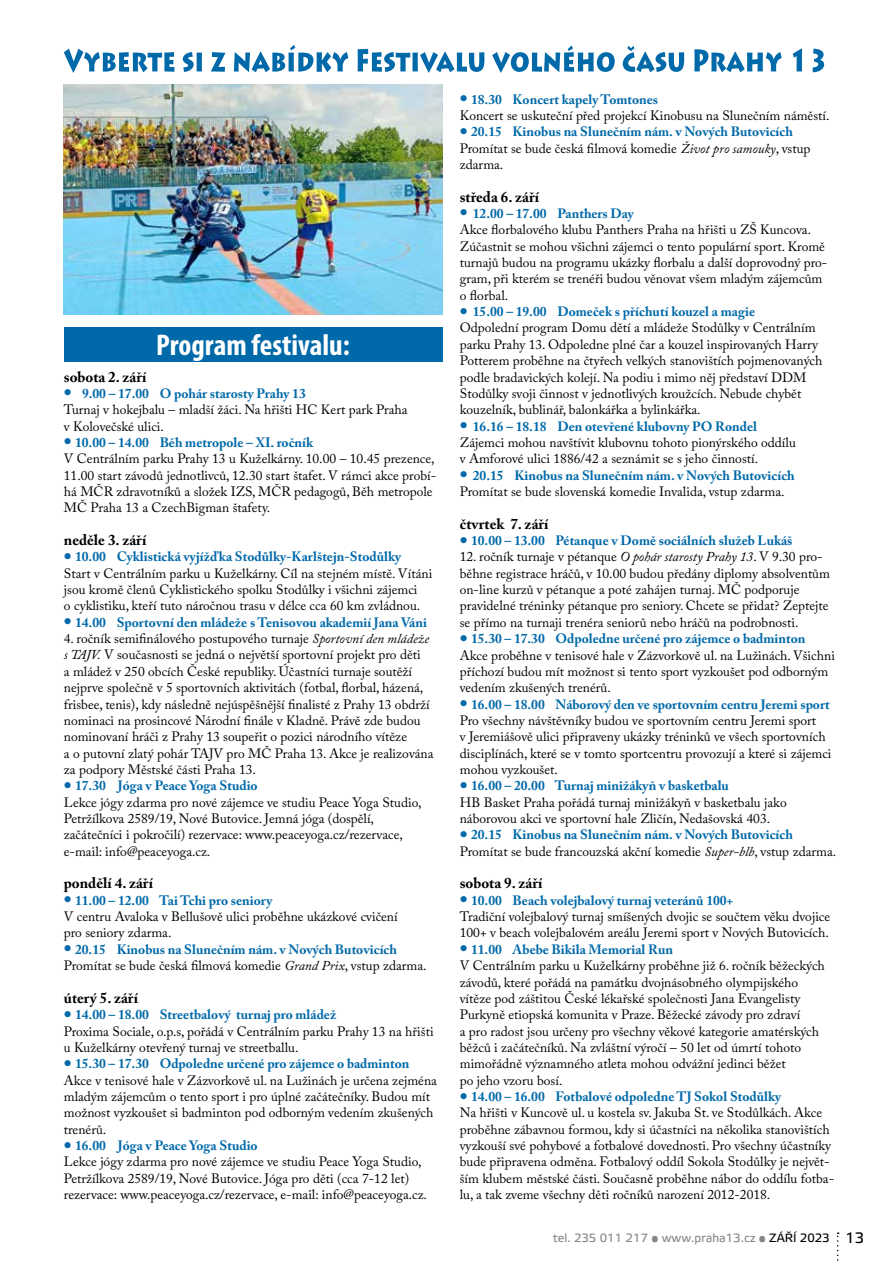
<style>
.page{position:relative;width:893px;height:1263px;background:#fff}
.page>*{position:absolute;margin:0;border:0;box-sizing:border-box;transform-origin:0 0}
.t1{font:700 condensed 30px "Myriad Pro";color:#fff}
.t2{font:700 15px "Adobe Caslon Pro";color:#000}
.t3{font:13.5px/16.4px "Adobe Caslon Pro";color:#000}
.t4{font:700 13.5px "Adobe Caslon Pro";color:#0069a9}
.t5{font:12px "Elektra Text Pro";color:#878787}
.s1{color:#0069a9}
.s2{font-weight:700;color:#0069a9}
.s3{font-style:italic}
.s4{color:#000}
.s5{font-size:15px;color:#000}
</style>
<div class="page">
<svg style="left:837px;top:1232px;width:2px;height:29px"></svg>
<div style="left:64px;top:327px;width:378px;height:35px;background:#0069a9"></div>
<img style="left:64px;top:85px;width:378px;height:229px">
<svg style="left:64px;top:45px;width:760px;height:28px"></svg>
<h1 class="t1" style="left:156px;top:326px;width:195px">Program festivalu:</h1>
<p class="t2" style="left:64px;top:368px;width:84px">sobota 2. září</p>
<p class="t3" style="left:64px;top:385px;width:345px"><span class="s1">●</span> <span class="s2">9.00 – 17.00 O pohár starosty Prahy 13<br></span>Turnaj v hokejbalu – mladší žáci. Na hřišti HC Kert park Praha v Kolovečské ulici.</p>
<p class="t3" style="left:64px;top:434px;width:374px"><span class="s1">●</span> <span class="s2">10.00 – 14.00 Běh metropole – XI. ročník<br></span>V Centrálním parku Prahy 13 u Kuželkárny. 10.00 – 10.45 prezence, 11.00 start závodů jednotlivců, 12.30 start štafet. V rámci akce probí&shy;há MČR zdravotníků a složek IZS, MČR pedagogů, Běh metropole MČ Praha 13 a CzechBigman štafety.</p>
<p class="t2" style="left:64px;top:531px;width:84px">neděle 3. září</p>
<p class="t3" style="left:64px;top:548px;width:370px"><span class="s1">●</span> <span class="s2">10.00 Cyklistická vyjížď ka Stodůlky-Karlštejn-Stodůlky<br></span>Start v Centrálním parku u Kuželkárny. Cíl na stejném místě. Vítáni jsou kromě členů Cyklistického spolku Stodůlky i všichni zájemci<br>o cyklistiku, kteří tuto náročnou trasu v délce cca 60 km zvládnou.</p>
<p class="t4" style="left:64px;top:614px;width:365px">● 14.00 Sportovní den mládeže s Tenisovou akademií Jana Váni</p>
<p class="t3" style="left:64px;top:630px;width:371px">4. ročník semifinálového postupového turnaje <span class="s3">Sportovní den mládeže s TAJV.</span> V současnosti se jedná o největší sportovní projekt pro děti<br>a mládež v 250 obcích České republiky. Účastníci turnaje soutěží nejprve společně v 5 sportovních aktivitách (fotbal, florbal, házená, frisbee, tenis), kdy následně nejúspěšnější finalisté z Prahy 13 obdrží nominaci na prosincové Národní finále v Kladně. Právě zde budou nominovaní hráči z Prahy 13 soupeřit o pozici národního vítěze<br>a o putovní zlatý pohár TAJV pro MČ Praha 13. Akce je realizována za podpory Městské části Praha 13.</p>
<p class="t3" style="left:64px;top:777px;width:359px"><span class="s1">●</span> <span class="s2">17.30 Jóga v Peace Yoga Studio<br></span>Lekce jógy zdarma pro nové zájemce ve studiu Peace Yoga Studio, Petržílkova 2589/19, Nové Butovice. Jemná jóga (dospělí, začátečníci i pokročilí) rezervace: www.peaceyoga.cz/rezervace, e-mail: info@peaceyoga.cz.</p>
<p class="t2" style="left:64px;top:874px;width:91px">pondělí 4. září</p>
<p class="t3" style="left:64px;top:892px;width:335px"><span class="s1">●</span> <span class="s2">11.00 – 12.00 Tai Tchi pro seniory<br></span>V centru Avaloka v Bellušově ulici proběhne ukázkové cvičení pro seniory zdarma.</p>
<p class="t3" style="left:64px;top:941px;width:364px"><span class="s1">●</span> <span class="s2">20.15 Kinobus na Slunečním nám. v Nových Butovicích<br></span>Promítat se bude česká filmová komedie <span class="s3">Grand Prix</span>, vstup zdarma.</p>
<p class="t2" style="left:64px;top:989px;width:76px">úterý 5. září</p>
<p class="t3" style="left:64px;top:1006px;width:371px"><span class="s1">●</span> <span class="s2">14.00 – 18.00 Streetbalový turnaj pro mládež<br></span>Proxima Sociale, o.p.s, pořádá v Centrálním parku Prahy 13 na hřišti u Kuželkárny otevřený turnaj ve streetballu.</p>
<p class="t3" style="left:64px;top:1055px;width:375px"><span class="s1">●</span> <span class="s2">15.30 – 17.30 Odpoledne určené pro zájemce o badminton </span>Akce v tenisové hale v Zázvorkově ul. na Lužinách je určena zejména mladým zájemcům o tento sport i pro úplné začátečníky. Budou mít možnost vyzkoušet si badminton pod odborným vedením zkušených trenérů.</p>
<p class="t3" style="left:64px;top:1137px;width:365px"><span class="s1">●</span> <span class="s2">16.00 Jóga v Peace Yoga Studio<br></span>Lekce jógy zdarma pro nové zájemce ve studiu Peace Yoga Studio, Petržílkova 2589/19, Nové Butovice. Jóga pro děti (cca 7-12 let) rezervace: www.peaceyoga.cz/rezervace, e-mail: info@peaceyoga.cz.</p>
<p class="t3" style="left:460px;top:91px;width:371px"><span class="s1">●</span> <span class="s2">18.30 Koncert kapely Tomtones<br></span>Koncert se uskuteční před projekcí Kinobusu na Slunečním náměstí.</p>
<p class="t3" style="left:460px;top:123px;width:352px"><span class="s1">●</span> <span class="s2">20.15 Kinobus na Slunečním nám. v Nových Butovicích<br></span>Promítat se bude česká filmová komedie <span class="s3">Život pro samouky</span>, vstup zdarma.</p>
<p class="t2" style="left:460px;top:188px;width:81px">středa 6. září</p>
<p class="t3" style="left:460px;top:205px;width:369px"><span class="s1">●</span> <span class="s2">12.00 – 17.00 Panthers Day<br></span>Akce florbalového klubu Panthers Praha na hřišti u ZŠ Kuncova.<br>Zúčastnit se mohou všichni zájemci o tento populární sport. Kromě turnajů budou na programu ukázky florbalu a další doprovodný pro&shy;gram, při kterém se trenéři budou věnovat všem mladým zájemcům o florbal.</p>
<p class="t3" style="left:460px;top:303px;width:364px"><span class="s1">●</span> <span class="s2">15.00 – 19.00 Domeček s příchutí kouzel a magie<br></span>Odpolední program Domu dětí a mládeže Stodůlky v Centrálním parku Prahy 13. Odpoledne plné čar a kouzel inspirovaných Harry Potterem proběhne na čtyřech velkých stanovištích pojmenovaných podle bradavických kolejí. Na podiu i mimo něj představí DDM Stodůlky svoji činnost v jednotlivých kroužcích. Nebude chybět kouzelník, bublinář, balonkářka a bylinkářka.</p>
<p class="t3" style="left:460px;top:418px;width:338px"><span class="s1">●</span> <span class="s2">16.16 – 18.18 Den otevřené klubovny PO Rondel<br></span>Zájemci mohou navštívit klubovnu tohoto pionýrského oddílu v Amforové ulici 1886/42 a seznámit se s jeho činností.</p>
<p class="t3" style="left:460px;top:467px;width:337px"><span class="s1">●</span> <span class="s2">20.15 Kinobus na Slunečním nám. v Nových Butovicích<br></span>Promítat se bude slovenská komedie Invalida, vstup zdarma.</p>
<p class="t2" style="left:460px;top:515px;width:90px">čtvrtek 7. září</p>
<p class="t4" style="left:460px;top:532px;width:334px">● 10.00 – 13.00 Pétanque v Domě sociálních služeb Lukáš</p>
<p class="t3" style="left:460px;top:548px;width:372px">12. ročník turnaje v pétanque <span class="s3">O pohár starosty Prahy 13</span>. V 9.30 pro&shy;běhne registrace hráčů, v 10.00 budou předány diplomy absolventům on-line kurzů v pétanque a poté zahájen turnaj. MČ podporuje pravidelné tréninky pétanque pro seniory. Chcete se přidat? Zeptejte se přímo na turnaji trenéra seniorů nebo hráčů na podrobnosti.</p>
<p class="t3" style="left:460px;top:630px;width:377px"><span class="s1">●</span> <span class="s2">15.30 – 17.30 Odpoledne určené pro zájemce o badminton </span>Akce proběhne v tenisové hale v Zázvorkově ul. na Lužinách. Všichni příchozí budou mít možnost si tento sport vyzkoušet pod odborným vedením zkušených trenérů.</p>
<p class="t3" style="left:460px;top:696px;width:373px"><span class="s1">●</span> <span class="s2">16.00 – 18.00 Náborový den ve sportovním centru Jeremi sport </span>Pro všechny návštěvníky budou ve sportovním centru Jeremi sport<br>v Jeremiášově ulici připraveny ukázky tréninků ve všech sportovních disciplínách, které se v tomto sportcentru provozují a které si zájemci mohou vyzkoušet.</p>
<p class="t3" style="left:460px;top:777px;width:328px"><span class="s1">●</span> <span class="s2">16.00 – 20.00 Turnaj minižákyň v basketbalu<br></span>HB Basket Praha pořádá turnaj minižákyň v basketbalu jako náborovou akci ve sportovní hale Zličín, Nedašovská 403.</p>
<p class="t3" style="left:460px;top:826px;width:378px"><span class="s1">●</span> <span class="s2">20.15 Kinobus na Slunečním nám. v Nových Butovicích<br></span>Promítat se bude francouzská akční komedie <span class="s3">Super-blb</span>, vstup zdarma.</p>
<p class="t2" style="left:460px;top:874px;width:84px">sobota 9. září</p>
<p class="t3" style="left:460px;top:892px;width:372px"><span class="s1">●</span> <span class="s2">10.00 Beach volejbalový turnaj veteránů 100+<br></span>Tradiční volejbalový turnaj smíšených dvojic se součtem věku dvojice<br>100+ v beach volejbalovém areálu Jeremi sport v Nových Butovicích.</p>
<p class="t3" style="left:460px;top:941px;width:367px"><span class="s1">●</span> <span class="s2">11.00 Abebe Bikila Memorial Run<br></span>V Centrálním parku u Kuželkárny proběhne již 6. ročník běžeckých závodů, které pořádá na památku dvojnásobného olympijského vítěze pod záštitou České lékařské společnosti Jana Evangelisty Purkyně etiopská komunita v Praze. Běžecké závody pro zdraví<br>a pro radost jsou určeny pro všechny věkové kategorie amatérských běžců i začátečníků. Na zvláštní výročí – 50 let od úmrtí tohoto mimořádně významného atleta mohou odvážní jedinci běžet<br>po jeho vzoru bosí.</p>
<p class="t3" style="left:460px;top:1088px;width:376px"><span class="s1">●</span> <span class="s2">14.00 – 16.00 Fotbalové odpoledne TJ Sokol Stodůlky<br></span>Na hřišti v Kuncově ul. u kostela sv. Jakuba St. ve Stodůlkách. Akce proběhne zábavnou formou, kdy si účastníci na několika stanovištích vyzkouší své pohybové a fotbalové dovednosti. Pro všechny účastníky bude připravena odměna. Fotbalový oddíl Sokola Stodůlky je největ&shy;ším klubem městské části. Současně proběhne nábor do oddílu fotba&shy;lu, a tak zveme všechny děti ročníků narození 2012-2018.</p>
<p class="t5" style="left:553px;top:1231px;width:313px">tel. 235 011 217 • www.praha13.cz • <span class="s4">ZÁŘÍ 2023</span> <span class="s5">13</span></p>
</div>
